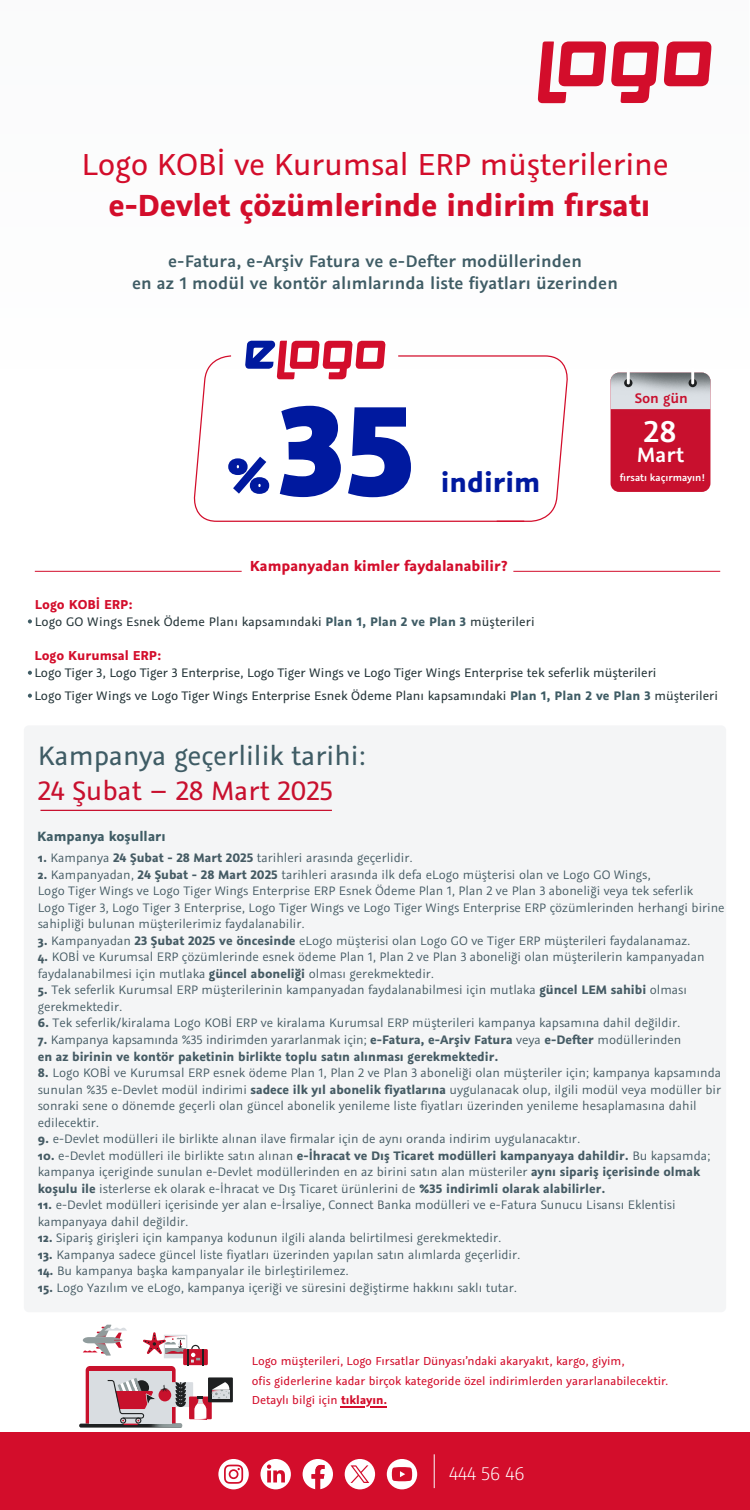
<style>
.page{position:relative;width:750px;height:1510px;background:#fff}
.page>*{position:absolute;margin:0;border:0;box-sizing:border-box;transform-origin:0 0}
.t1{font:800 142.75px "Graublau Sans";color:#00199f}
.t2{font:800 55.88px "Graublau Sans";color:#00199f}
.t3{font:34px "Graublau Sans";letter-spacing:-.005em;color:#d30d2b}
.t4{font:700 34px "Graublau Sans";letter-spacing:-.005em;color:#d30d2b}
.t5{font:600 33.62px "Graublau Sans";color:#fff}
.t6{font:700 30.88px "Graublau Sans";color:#00199f}
.t7{font:29.88px "Graublau Sans";color:#3f5c65}
.t8{font:29.88px "Graublau Sans";color:#c8102e}
.t9{font:600 23.12px "Graublau Sans";color:#fff}
.t10{font:300 20.62px "Graublau Sans";color:#fff}
.t11{font:600 18.75px/22.5px "Graublau Sans";letter-spacing:.01em;color:#3f5c65;text-align:center}
.t12{font:700 16.25px "Graublau Sans";color:#d30d2b}
.t13{font:600 15.5px "Graublau Sans";color:#c8102e}
.t14{font:700 15px "Graublau Sans";color:#3f5c65}
.t15{font:700 14.5px "Graublau Sans";color:#d30d2b}
.t16{font:13.88px/22.5px "Graublau Sans";color:#26363a}
.t17{font:13.75px/16.5px "Graublau Sans";color:#455b64}
.t18{font:700 13.75px/16.5px "Graublau Sans";color:#455b64}
.t19{font:13px/19.9px "Graublau Sans";color:#d30d2b}
.t20{font:600 11.12px "Graublau Sans";color:#fff}
.s1{font-weight:700;color:#3f5c65}
.s2{font-weight:700}
.s3{font-weight:400}
</style>
<div class="page">
<svg style="left:538px;top:41px;width:173px;height:62px"></svg>
<div style="left:24px;top:725px;width:702px;height:587px;background:#f4f5f6;border-radius:5px"></div>
<div style="left:0;top:1432px;width:750px;height:77px;background:#d30d2b"></div>
<svg style="left:218px;top:1458px;width:31px;height:31px"></svg>
<svg style="left:224px;top:1464px;width:19px;height:19px"></svg>
<svg style="left:387px;top:1458px;width:30px;height:31px"></svg>
<svg style="left:392px;top:1466px;width:20px;height:14px"></svg>
<div style="left:260px;top:1458px;width:31px;height:31px;background:#fff;border-radius:50%"></div>
<svg style="left:267px;top:1464px;width:18px;height:18px"></svg>
<svg style="left:303px;top:1459px;width:30px;height:30px"></svg>
<hr style="left:434px;top:1454px;width:1px;height:33px;background:#fbfbfb">
<div style="left:345px;top:1458px;width:30px;height:31px;background:#fff;border-radius:50%"></div>
<svg style="left:350px;top:1465px;width:19px;height:17px"></svg>
<svg style="left:79px;top:1423px;width:103px;height:4px"></svg>
<div style="left:189px;top:1396px;width:23px;height:22px;background:#c8112c"></div>
<div style="left:208px;top:1377px;width:25px;height:25px;background:#1e2021"></div>
<svg style="left:212px;top:1382px;width:17px;height:16px"></svg>
<div style="left:183px;top:1348px;width:25px;height:16px;background:#c8112c"></div>
<svg style="left:83px;top:1324px;width:123px;height:100px"></svg>
<hr style="left:341px;top:1405px;width:24px;height:2px;background:#d30d2b">
<svg style="left:370px;top:1406px;width:16px;height:1px"></svg>
<hr style="left:40px;top:809px;width:292px;height:2px;background:#c8102e">
<svg style="left:193px;top:355px;width:204px;height:167px"></svg>
<svg style="left:397px;top:355px;width:171px;height:167px"></svg>
<svg style="left:245px;top:341px;width:141px;height:38px"></svg>
<hr style="left:35px;top:571px;width:207px;height:1px;background:#d30d2b">
<hr style="left:513px;top:571px;width:207px;height:1px;background:#d30d2b">
<svg style="left:28px;top:619px;width:4px;height:4px"></svg>
<svg style="left:28px;top:670px;width:4px;height:4px"></svg>
<svg style="left:28px;top:693px;width:4px;height:4px"></svg>
<div style="left:611px;top:372px;width:99px;height:120px;background:#c8102e;border-radius:9px"></div>
<svg style="left:611px;top:372px;width:99px;height:38px;background:#bfbfc4"></svg>
<svg style="left:624px;top:379px;width:8px;height:8px"></svg>
<hr style="left:627px;top:367px;width:3px;height:17px;background:#fff">
<svg style="left:689px;top:379px;width:8px;height:8px"></svg>
<hr style="left:691px;top:367px;width:3px;height:17px;background:#fff">
<h3 class="t3" style="left:81px;top:143px;width:589px">Logo KOBİ ve Kurumsal ERP müşterilerine</h3>
<h3 class="t4" style="left:109px;top:183px;width:544px">e-Devlet çözümlerinde indirim fırsatı</h3>
<h3 class="t11" style="left:132px;top:250px;width:487px">e-Fatura, e-Arşiv Fatura ve e-Defter modüllerinden<br>en az 1 modül ve kontör alımlarında liste fiyatları üzerinden</h3>
<h2 class="t2" style="left:226px;top:438px;width:46px">%</h2>
<h1 class="t1" style="left:279px;top:355px;width:140px">35</h1>
<h3 class="t6" style="left:441px;top:462px;width:101px">indirim</h3>
<p class="t12" style="left:250px;top:556px;width:259px">Kampanyadan kimler faydalanabilir?</p>
<p class="t15" style="left:35px;top:595px;width:99px">Logo KOBİ ERP:</p>
<p class="t16" style="left:35px;top:610px;width:501px">Logo GO Wings Esnek Ödeme Planı kapsamındaki <span class="s1">Plan 1, Plan 2 ve Plan 3</span> müşterileri</p>
<p class="t13" style="left:635px;top:388px;width:55px">Son gün</p>
<h3 class="t5" style="left:644px;top:411px;width:34px">28</h3>
<h3 class="t9" style="left:637px;top:441px;width:49px">Mart</h3>
<p class="t20" style="left:620px;top:471px;width:86px">fırsatı kaçırmayın!</p>
<p class="t15" style="left:34px;top:646px;width:128px">Logo Kurumsal ERP:</p>
<p class="t16" style="left:34px;top:661px;width:685px">Logo Tiger 3, Logo Tiger 3 Enterprise, Logo Tiger Wings ve Logo Tiger Wings Enterprise tek seferlik müşterileri<br>Logo Tiger Wings ve Logo Tiger Wings Enterprise Esnek Ödeme Planı kapsamındaki <span class="s1">Plan 1, Plan 2 ve Plan 3</span> müşterileri</p>
<h3 class="t7" style="left:38px;top:737px;width:330px">Kampanya geçerlilik tarihi:</h3>
<h3 class="t8" style="left:38px;top:772px;width:297px">24 Şubat – 28 Mart 2025</h3>
<p class="t14" style="left:37px;top:826px;width:130px">Kampanya koşulları</p>
<p class="t17" style="left:38px;top:849px;width:376px"><span class="s2">1.</span> Kampanya <span class="s2">24 Şubat - 28 Mart 2025</span> tarihleri arasında geçerlidir.</p>
<p class="t17" style="left:38px;top:866px;width:689px"><span class="s2">2.</span> Kampanyadan, <span class="s2">24 Şubat - 28 Mart 2025</span> tarihleri arasında ilk defa eLogo müşterisi olan ve Logo GO Wings,<br>Logo Tiger Wings ve Logo Tiger Wings Enterprise ERP Esnek Ödeme Plan 1, Plan 2 ve Plan 3 aboneliği veya tek seferlik<br>Logo Tiger 3, Logo Tiger 3 Enterprise, Logo Tiger Wings ve Logo Tiger Wings Enterprise ERP çözümlerinden herhangi birine sahipliği bulunan müşterilerimiz faydalanabilir.</p>
<p class="t17" style="left:38px;top:932px;width:654px"><span class="s2">3.</span> Kampanyadan <span class="s2">23 Şubat 2025 ve öncesinde</span> eLogo müşterisi olan Logo GO ve Tiger ERP müşterileri faydalanamaz.</p>
<p class="t17" style="left:38px;top:948px;width:668px"><span class="s2">4.</span> KOBİ ve Kurumsal ERP çözümlerinde esnek ödeme Plan 1, Plan 2 ve Plan 3 aboneliği olan müşterilerin kampanyadan faydalanabilmesi için mutlaka <span class="s2">güncel aboneliği</span> olması gerekmektedir.</p>
<p class="t17" style="left:38px;top:981px;width:651px"><span class="s2">5.</span> Tek seferlik Kurumsal ERP müşterilerinin kampanyadan faydalanabilmesi için mutlaka <span class="s2">güncel LEM sahibi</span> olması gerekmektedir.</p>
<p class="t17" style="left:38px;top:1014px;width:644px"><span class="s2">6.</span> Tek seferlik/kiralama Logo KOBİ ERP ve kiralama Kurumsal ERP müşterileri kampanya kapsamına dahil değildir.</p>
<p class="t18" style="left:38px;top:1031px;width:645px">7. <span class="s3">Kampanya kapsamında %35 indirimden yararlanmak için;</span> e-Fatura, e-Arşiv Fatura <span class="s3">veya</span> e-Defter <span class="s3">modüllerinden </span>en az birinin ve kontör paketinin birlikte toplu satın alınması gerekmektedir.</p>
<p class="t17" style="left:38px;top:1064px;width:685px"><span class="s2">8.</span> Logo KOBİ ve Kurumsal ERP esnek ödeme Plan 1, Plan 2 ve Plan 3 aboneliği olan müşteriler için; kampanya kapsamında sunulan %35 e-Devlet modül indirimi <span class="s2">sadece ilk yıl abonelik fiyatlarına</span> uygulanacak olup, ilgili modül veya modüller bir sonraki sene o dönemde geçerli olan güncel abonelik yenileme liste fiyatları üzerinden yenileme hesaplamasına dahil edilecektir.</p>
<p class="t17" style="left:38px;top:1130px;width:544px"><span class="s2">9.</span> e-Devlet modülleri ile birlikte alınan ilave firmalar için de aynı oranda indirim uygulanacaktır.</p>
<p class="t17" style="left:38px;top:1146px;width:674px"><span class="s2">10.</span> e-Devlet modülleri ile birlikte satın alınan <span class="s2">e-İhracat ve Dış Ticaret modülleri kampanyaya dahildir.</span> Bu kapsamda; kampanya içeriginde sunulan e-Devlet modüllerinden en az birini satın alan müsteriler <span class="s2">aynı sipariş içerisinde olmak koşulu ile</span> isterlerse ek olarak e-İhracat ve Dış Ticaret ürünlerini de <span class="s2">%35 indirimli olarak alabilirler.</span></p>
<p class="t17" style="left:38px;top:1196px;width:639px"><span class="s2">11.</span> e-Devlet modülleri içerisinde yer alan e-İrsaliye, Connect Banka modülleri ve e-Fatura Sunucu Lisansı Eklentisi kampanyaya dahil değildir.</p>
<p class="t17" style="left:38px;top:1229px;width:465px"><span class="s2">12.</span> Sipariş girişleri için kampanya kodunun ilgili alanda belirtilmesi gerekmektedir.</p>
<p class="t17" style="left:38px;top:1245px;width:484px"><span class="s2">13.</span> Kampanya sadece güncel liste fiyatları üzerinden yapılan satın alımlarda geçerlidir.</p>
<p class="t17" style="left:38px;top:1262px;width:313px"><span class="s2">14.</span> Bu kampanya başka kampanyalar ile birleştirilemez.</p>
<p class="t17" style="left:38px;top:1278px;width:481px"><span class="s2">15.</span> Logo Yazılım ve eLogo, kampanya içeriği ve süresini değiştirme hakkını saklı tutar.</p>
<p class="t19" style="left:252px;top:1350px;width:418px">Logo müşterileri, Logo Fırsatlar Dünyası’ndaki akaryakıt, kargo, giyim,<br>ofis giderlerine kadar birçok kategoride özel indirimlerden yararlanabilecektir.<br>Detaylı bilgi için <span class="s2">tıklayın.</span></p>
<h3 class="t10" style="left:449px;top:1460px;width:77px">444 56 46</h3>
</div>
